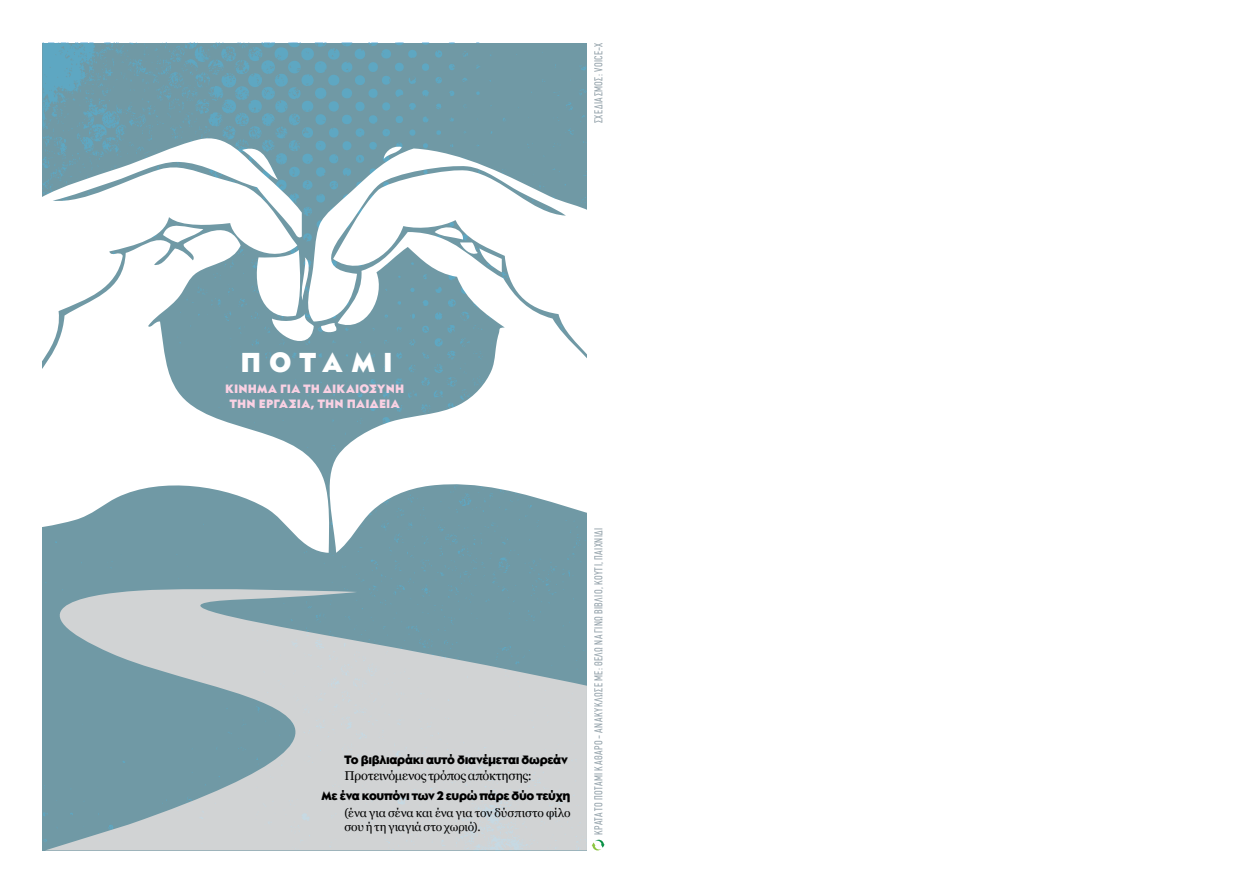
<style>
.page{position:relative;width:1259px;height:893px;background:#fff}
.page>*{position:absolute;margin:0;border:0;box-sizing:border-box;transform-origin:0 0}
.t1{font:27.15px "Nivea Bold GR";letter-spacing:.3em;color:#fff}
.t2{font:12.75px "Georgia";letter-spacing:-.02em;color:#000}
.t3{font:12px "Nivea Bold GR";letter-spacing:-.025em;color:#000}
.t4{font:12px/13.5px "Georgia";letter-spacing:-.01em;color:#000}
.t5{font:12px "Nivea Bold GR";letter-spacing:.015em;color:#fad1e3}
.t6{font:condensed 11.25px "CF Din";letter-spacing:.04em;color:#95a3ab}
</style>
<div class="page">
<svg style="left:42px;top:42px;width:545px;height:808px;background:#95b0b9"></svg>
<svg style="left:330px;top:148px;width:257px;height:405px"></svg>
<svg style="left:42px;top:133px;width:288px;height:420px"></svg>
<svg style="left:163px;top:219px;width:40px;height:23px"></svg>
<svg style="left:434px;top:223px;width:68px;height:49px"></svg>
<svg style="left:383px;top:145px;width:19px;height:14px"></svg>
<svg style="left:242px;top:143px;width:36px;height:37px"></svg>
<svg style="left:252px;top:250px;width:85px;height:105px"></svg>
<svg style="left:591px;top:840px;width:13px;height:10px"></svg>
<p class="t6" style="left:592px;top:123px;width:82px;rotate:-90deg">ΣΧΕΔΙΑΣΜΟΣ: VOICE-X</p>
<h1 class="t1" style="left:240px;top:345px;width:154px">π OTAMI</h1>
<p class="t5" style="left:225px;top:381px;width:34px">Κινημα</p>
<p class="t5" style="left:280px;top:381px;width:8px">για</p>
<p class="t5" style="left:303px;top:381px;width:38px">τη Δικαιοσ</p>
<p class="t5" style="left:377px;top:381px;width:27px">υνη</p>
<p class="t5" style="left:230px;top:396px;width:38px">τη ν εργασια</p>
<p class="t5" style="left:311px;top:396px;width:45px">, τη ν παιδεια</p>
<p class="t3" style="left:344px;top:752px;width:225px">Το βιβλιαράκι αυτό διανέμεται δωρεάν</p>
<p class="t2" style="left:344px;top:768px;width:189px">Προτεινόμενος τρόπος απόκτησης:</p>
<p class="t4" style="left:344px;top:807px;width:227px">(ένα για σένα και ένα για τον δύσπιστο φίλο σου ή τη γιαγιά στο χωριό).</p>
<p class="t3" style="left:322px;top:788px;width:250px">Με ένα κουπόνι των 2 ευρώ πάρε δύο τεύχη</p>
<p class="t6" style="left:592px;top:835px;width:309px;rotate:-90deg">ΚΡΑΤΑ ΤΟ ΠΟΤΑΜΙ ΚΑΘΑΡΟ - ΑΝΑΚΥΚΛΩΣΕ ΜΕ: ΘΕΛΩ ΝΑ ΓΙΝΩ ΒΙΒΛΙΟ, ΚΟΥΤΙ, ΠΑΙΧΝΙΔΙ</p>
</div>
